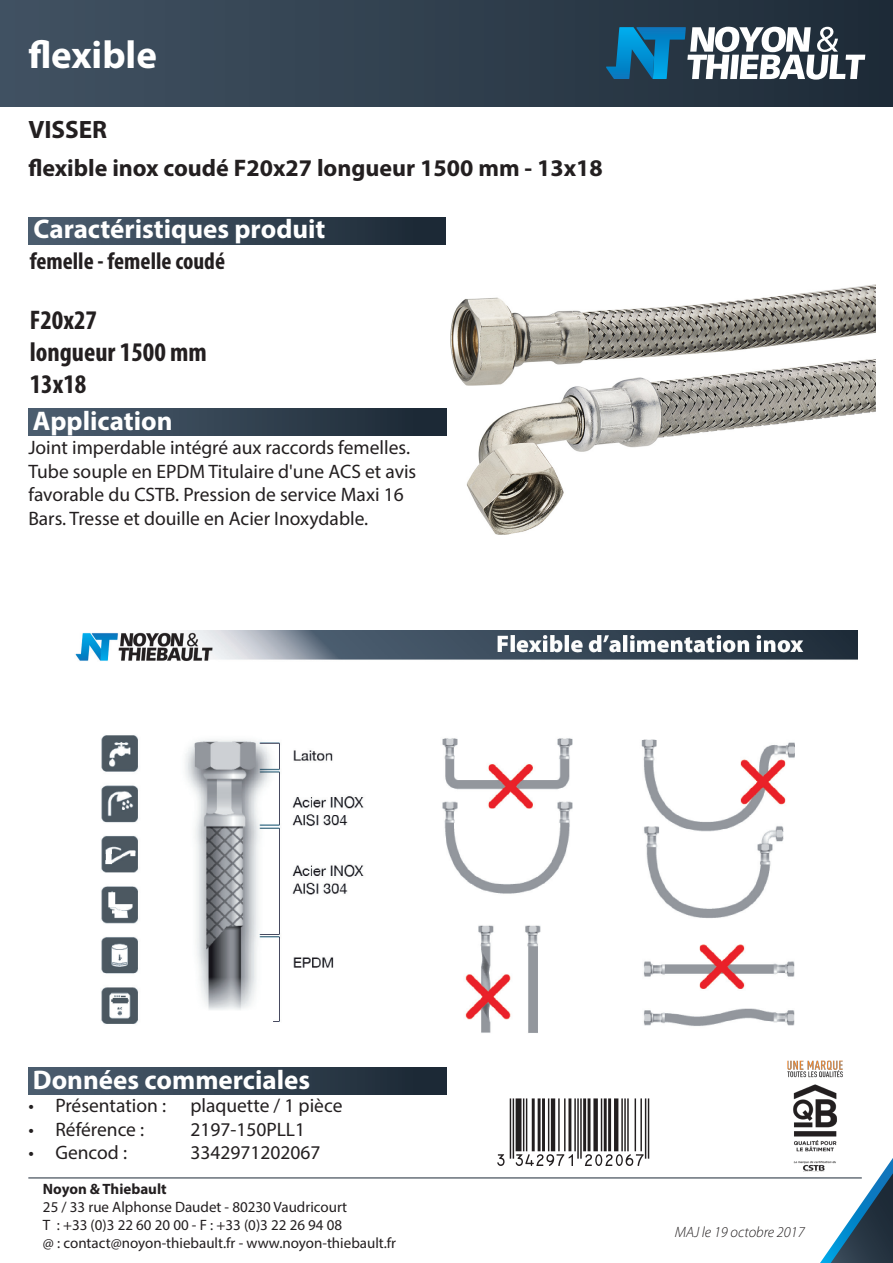
<style>
.page{position:relative;width:893px;height:1263px;background:#fff}
.page>*{position:absolute;margin:0;border:0;box-sizing:border-box;transform-origin:0 0}
.t1{font:700 39px "Myriad Pro";color:#fff}
.t2{font:700 27px "Myriad Pro";color:#fff}
.t3{font:700 condensed 27px "Myriad Pro";color:#231f20}
.t4{font:700 25.2px "Myriad Pro";color:#231f20}
.t5{font:700 24px "Myriad Pro";color:#231f20}
.t6{font:700 condensed 24px "Myriad Pro";color:#231f20}
.t7{font:19.5px/23.4px "Myriad Pro";color:#231f20}
.t8{font:15px/18px "Myriad Pro";color:#231f20}
.t9{font:italic 300 15px "Myriad Pro";color:#231f20}
.s1{font-weight:700}
</style>
<div class="page">
<hr style="left:28px;top:1177px;width:834px;height:1px;background:#1c2936">
<div style="left:28px;top:218px;width:417px;height:26px;background:linear-gradient(to right,#4c5e70,#1a2834)"></div>
<div style="left:0;top:0;width:893px;height:106px;background:linear-gradient(to right,#415262,#1e2c38)"></div>
<svg style="left:606px;top:27px;width:259px;height:53px"></svg>
<svg style="left:820px;top:1158px;width:73px;height:105px"></svg>
<img style="left:451px;top:285px;width:425px;height:249px">
<img style="left:787px;top:1060px;width:58px;height:112px">
<img style="left:75px;top:630px;width:782px;height:403px">
<div style="left:28px;top:408px;width:418px;height:27px;background:linear-gradient(to right,#4c5e70,#1b2834)"></div>
<div style="left:28px;top:1067px;width:418px;height:27px;background:linear-gradient(to right,#4c5e70,#1b2834)"></div>
<p class="t1" style="left:28px;top:30px;width:130px">flexible</p>
<p class="t4" style="left:28px;top:113px;width:80px">VISSER</p>
<p class="t5" style="left:28px;top:153px;width:576px">flexible inox coudé F20x27 longueur 1500 mm - 13x18</p>
<p class="t2" style="left:34px;top:212px;width:293px">Caractéristiques produit</p>
<p class="t6" style="left:30px;top:246px;width:197px">femelle - femelle coudé</p>
<p class="t3" style="left:30px;top:303px;width:69px">F20x27</p>
<p class="t3" style="left:30px;top:335px;width:179px">longueur 1500 mm</p>
<p class="t3" style="left:30px;top:367px;width:58px">13x18</p>
<p class="t2" style="left:33px;top:403px;width:141px">Application</p>
<p class="t7" style="left:28px;top:436px;width:389px">Joint imperdable intégré aux raccords femelles.<br>Tube souple en EPDM Titulaire d'une ACS et avis favorable du CSTB. Pression de service Maxi 16<br>Bars. Tresse et douille en Acier Inoxydable.</p>
<p class="t2" style="left:33px;top:1062px;width:279px">Données commerciales</p>
<p class="t7" style="left:28px;top:1094px;width:316px">• Présentation : plaquette / 1 pièce</p>
<p class="t7" style="left:28px;top:1117px;width:117px">• Référence :</p>
<p class="t7" style="left:190px;top:1117px;width:116px">2197-150PLL1</p>
<p class="t7" style="left:28px;top:1141px;width:100px">• Gencod :</p>
<p class="t7" style="left:190px;top:1141px;width:132px">3342971202067</p>
<p class="t8" style="left:43px;top:1180px;width:355px"><span class="s1">Noyon &amp; Thiebault<br></span>25 / 33 rue Alphonse Daudet - 80230 Vaudricourt<br>T : +33 (0)3 22 60 20 00 - F : +33 (0)3 22 26 94 08<br>@ : contact@noyon-thiebault.fr - www.noyon-thiebault.fr</p>
<p class="t9" style="left:675px;top:1223px;width:131px">MAJ le 19 octobre 2017</p>
</div>
